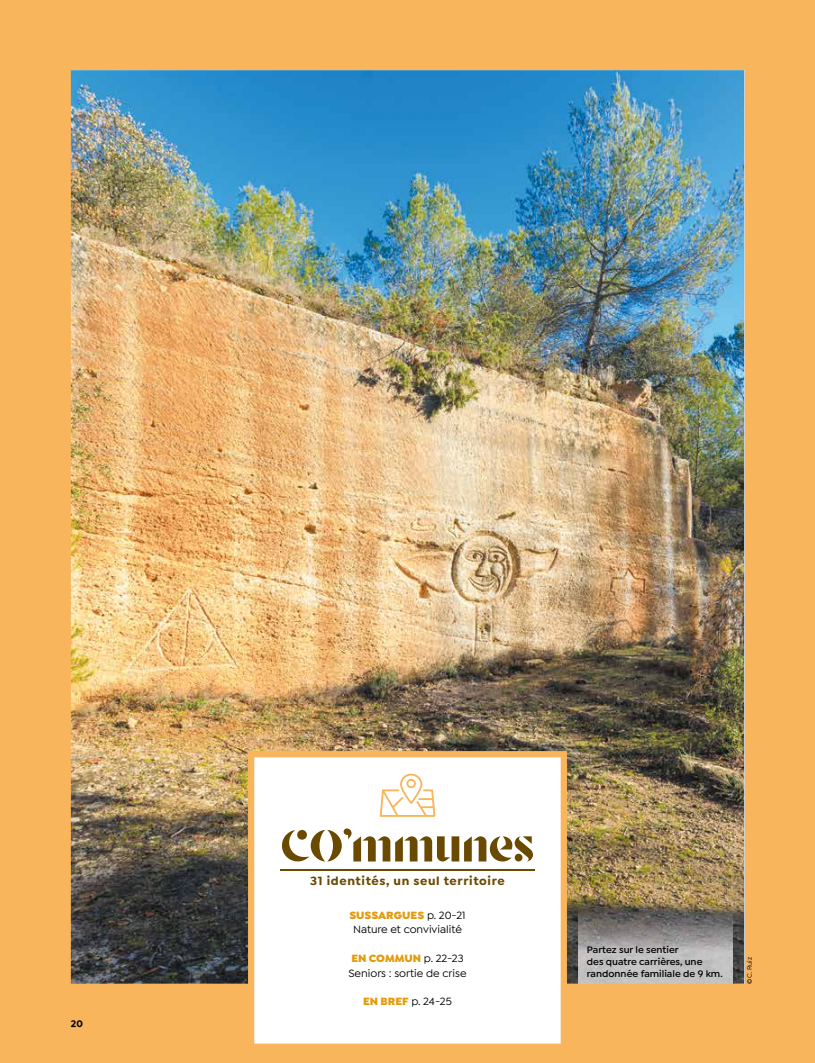
<style>
.page{position:relative;width:815px;height:1063px;background:#f9b55c}
.page>*{position:absolute;margin:0;border:0;box-sizing:border-box;transform-origin:0 0}
.t1{font:52.5px "Stanley";letter-spacing:-.015em;color:#6a4a01}
.t2{font:700 12.5px "Isidora Sans";letter-spacing:.05em;color:#6a4a01}
.t3{font:500 11.25px/14.4px "Isidora Sans";color:#000;text-align:center}
.t4{font:600 10px/11.9px "Isidora Sans";color:#000}
.t5{font:700 10px "Isidora Sans";color:#000}
.t6{font:500 6.88px "Isidora Sans";color:#000}
.s1{font-weight:900;color:#e49b0a}
</style>
<div class="page">
<img style="left:71px;top:70px;width:673px;height:914px">
<div style="left:248px;top:751px;width:319px;height:293px;background:#fff"></div>
<svg style="left:380px;top:774px;width:55px;height:43px"></svg>
<hr style="left:280px;top:870px;width:255px;height:1px;background:#6a4a01">
<img style="left:578px;top:908px;width:155px;height:76px">
<p class="t5" style="left:71px;top:1017px;width:14px">20</p>
<h1 class="t1" style="left:280px;top:819px;width:256px">CO’mmunes</h1>
<p class="t2" style="left:310px;top:873px;width:196px">31 identités, un seul territoire</p>
<p class="t3" style="left:349px;top:908px;width:118px"><span class="s1">SUSSARGUES</span> p. 20-21<br>Nature et convivialité</p>
<p class="t3" style="left:348px;top:951px;width:120px;text-align:left"><span class="s1">EN COMMUN</span> p. 22-23<br>Seniors : sortie de crise</p>
<p class="t3" style="left:363px;top:994px;width:90px"><span class="s1">EN BREF</span> p. 24-25</p>
<p class="t4" style="left:587px;top:944px;width:137px">Partez sur le sentier<br>des quatre carrières, une randonnée familiale de 9 km.</p>
<p class="t6" style="left:746px;top:984px;width:28px;rotate:-90deg">©C. Ruiz</p>
</div>
